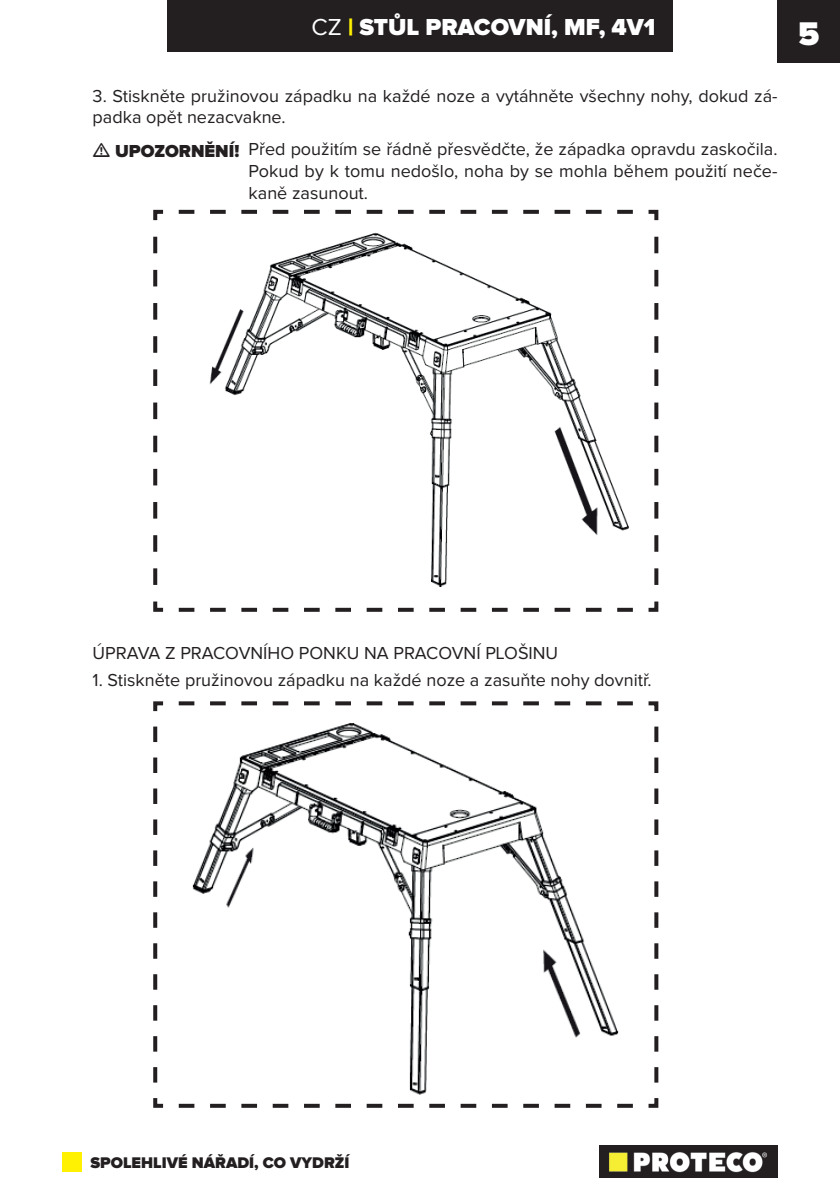
<style>
.page{position:relative;width:840px;height:1191px;background:#fff}
.page>*{position:absolute;margin:0;border:0;box-sizing:border-box;transform-origin:0 0}
.t1{font:900 34px "Proxima Nova";color:#fff}
.t2{font:900 24px "Proxima Nova";color:#fff}
.t3{font:18px/21.6px "Proxima Nova";color:#231f20}
.t4{font:900 16px "Proxima Nova";color:#231f20}
.s1{font-weight:400}
.s2{color:#fff101}
.s3{font-weight:900}
</style>
<div class="page">
<div style="left:777px;top:0;width:62px;height:62px;background:#231f20"></div>
<div style="left:167px;top:0;width:505px;height:51px;background:#231f20"></div>
<img style="left:599px;top:1145px;width:178px;height:33px">
<div style="left:62px;top:1152px;width:20px;height:19px;background:#fff101"></div>
<svg style="left:153px;top:209px;width:506px;height:403px"></svg>
<svg style="left:153px;top:701px;width:506px;height:407px"></svg>
<h2 class="t2" style="left:311px;top:13px;width:345px"><span class="s1">CZ</span> <span class="s2">|</span> STŮL PRACOVNÍ, MF, 4V1</h2>
<h1 class="t1" style="left:797px;top:14px;width:23px">5</h1>
<p class="t3" style="left:93px;top:86px;width:686px">3. Stiskněte pružinovou západku na každé noze a vytáhněte všechny nohy, dokud zá&shy;padka opět nezacvakne.</p>
<p class="t3" style="left:248px;top:139px;width:530px;text-align:justify;text-indent:-133px"><span class="s3">UPOZORNĚNÍ!</span> Před použitím se řádně přesvědčte, že západka opravdu zaskočila.<br>Pokud by k tomu nedošlo, noha by se mohla během použití neče&shy;kaně zasunout.</p>
<p class="t3" style="left:93px;top:643px;width:467px">ÚPRAVA Z PRACOVNÍHO PONKU NA PRACOVNÍ PLOŠINU</p>
<p class="t3" style="left:93px;top:670px;width:560px">1. Stiskněte pružinovou západku na každé noze a zasuňte nohy dovnitř.</p>
<p class="t4" style="left:90px;top:1153px;width:260px">SPOLEHLIVÉ NÁŘADÍ, CO VYDRŽÍ</p>
</div>
